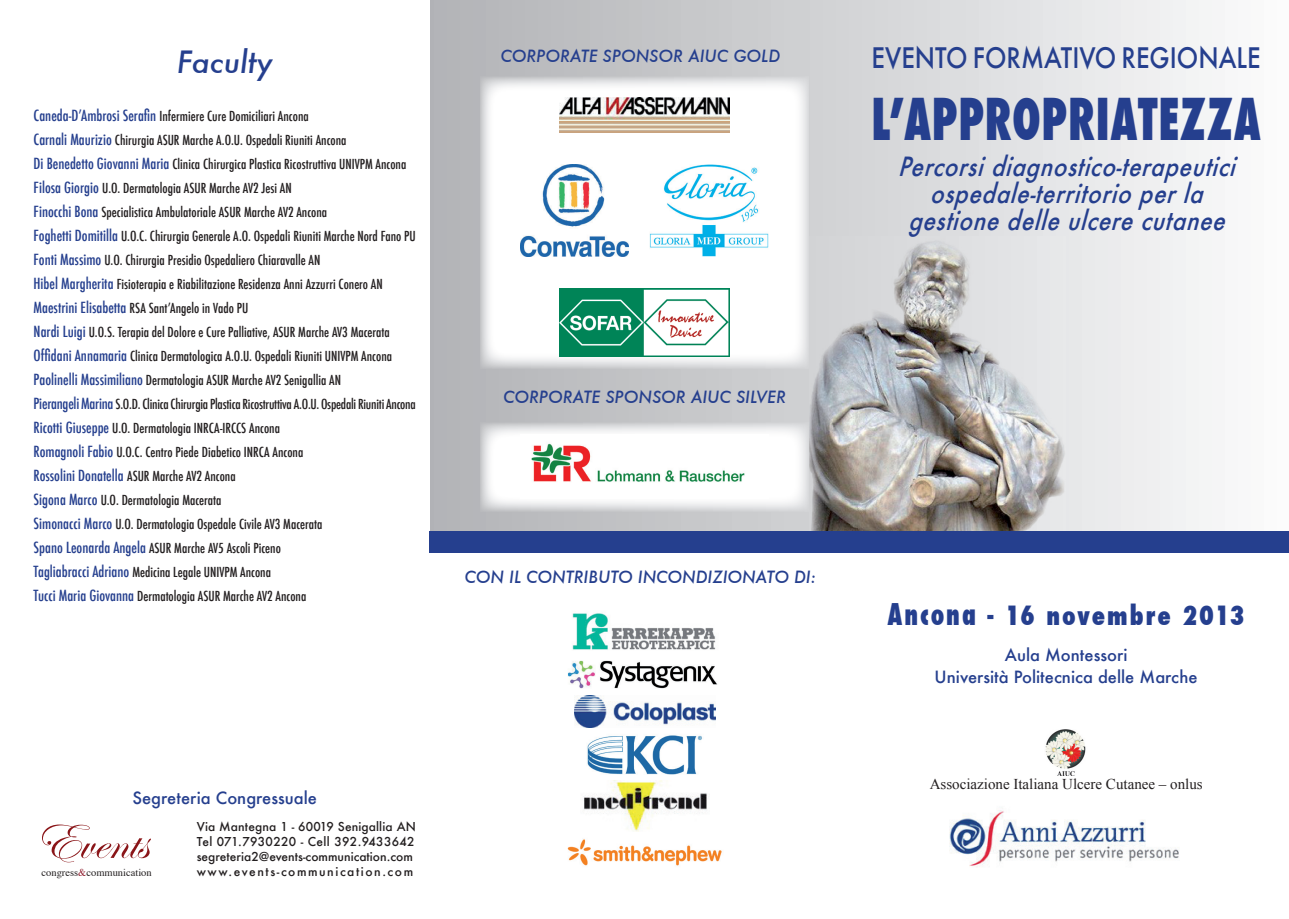
<style>
.page{position:relative;width:1289px;height:919px;background:#fff}
.page>*{position:absolute;margin:0;border:0;box-sizing:border-box;transform-origin:0 0}
.t1{font:800 condensed 56.25px "Futura";letter-spacing:.015em;color:#253f8e;scale:.8 1}
.t2{font:54px "Edwardian Script ITC";color:#8a1518}
.t3{font:italic 500 30px "Futura";color:#253f8e}
.t4{font:500 27.6px "Futura";color:#253f8e;scale:.87 1}
.t5{font:italic 500 25.8px/27px "Futura";color:#253f8e;text-align:center;scale:.87 1}
.t6{font:800 condensed 25.8px "Futura";letter-spacing:.08em;color:#253f8e;scale:.96 1}
.t7{font:italic 500 16.5px "Futura";color:#253f8e}
.t8{font:500 16.5px/22.5px "Futura";color:#253f8e;text-align:center}
.t9{font:15px "Times New Roman";color:#231f20}
.t10{font:500 condensed 13.5px/24px "Futura";color:#231f20}
.t11{font:500 12px/15px "Futura";letter-spacing:.01em;color:#231f20}
.t12{font:10.5px "Times";color:#231f20}
.s1{font-size:15px;color:#253f8e}
.s2{color:#8a1526}
.s3{font-size:29.25px}
</style>
<div class="page">
<svg style="left:430px;top:0;width:782px;height:531px"></svg>
<img style="left:949px;top:810px;width:230px;height:57px">
<img style="left:809px;top:237px;width:256px;height:294px">
<div style="left:429px;top:531px;width:859px;height:21px;background:#253f8e"></div>
<img style="left:480px;top:77px;width:328px;height:291px">
<img style="left:559px;top:98px;width:170px;height:34px">
<img style="left:520px;top:165px;width:108px;height:91px">
<img style="left:649px;top:165px;width:119px;height:91px">
<img style="left:559px;top:288px;width:170px;height:68px">
<img style="left:567px;top:839px;width:155px;height:27px">
<img style="left:572px;top:613px;width:144px;height:37px">
<img style="left:574px;top:695px;width:141px;height:32px">
<img style="left:587px;top:735px;width:115px;height:40px">
<img style="left:583px;top:780px;width:124px;height:51px">
<img style="left:480px;top:422px;width:328px;height:89px">
<img style="left:520px;top:435px;width:248px;height:64px">
<img style="left:1045px;top:729px;width:41px;height:46px">
<img style="left:568px;top:660px;width:150px;height:29px">
<h3 class="t3" style="left:177px;top:41px;width:97px">Faculty</h3>
<p class="t10" style="left:34px;top:104px;width:384px"><span class="s1">Caneda-DʼAmbrosi Serafin</span> Infermiere Cure Domiciliari Ancona<br><span class="s1">Carnali Maurizio</span> Chirurgia ASUR Marche A.O.U. Ospedali Riuniti Ancona<br><span class="s1">Di Benedetto Giovanni Maria</span> Clinica Chirurgica Plastica Ricostruttiva UNIVPM Ancona <span class="s1">Filosa Giorgio</span> U.O. Dermatologia ASUR Marche AV2 Jesi AN<br><span class="s1">Finocchi Bona</span> Specialistica Ambulatoriale ASUR Marche AV2 Ancona<br><span class="s1">Foghetti Domitilla</span> U.O.C. Chirurgia Generale A.O. Ospedali Riuniti Marche Nord Fano PU <span class="s1">Fonti Massimo</span> U.O. Chirurgia Presidio Ospedaliero Chiaravalle AN<br><span class="s1">Hibel Margherita</span> Fisioterapia e Riabilitazione Residenza Anni Azzurri Conero AN <span class="s1">Maestrini Elisabetta</span> RSA SantʼAngelo in Vado PU<br><span class="s1">Nardi Luigi</span> U.O.S. Terapia del Dolore e Cure Palliative, ASUR Marche AV3 Macerata <span class="s1">Offidani Annamaria</span> Clinica Dermatologica A.O.U. Ospedali Riuniti UNIVPM Ancona <span class="s1">Paolinelli Massimiliano</span> Dermatologia ASUR Marche AV2 Senigallia AN<br><span class="s1">Pierangeli Marina</span> S.O.D. Clinica Chirurgia Plastica Ricostruttiva A.O.U. Ospedali Riuniti Ancona <span class="s1">Ricotti Giuseppe</span> U.O. Dermatologia INRCA-IRCCS Ancona<br><span class="s1">Romagnoli Fabio</span> U.O.C. Centro Piede Diabetico INRCA Ancona<br><span class="s1">Rossolini Donatella</span> ASUR Marche AV2 Ancona<br><span class="s1">Sigona Marco</span> U.O. Dermatologia Macerata<br><span class="s1">Simonacci Marco</span> U.O. Dermatologia Ospedale Civile AV3 Macerata<br><span class="s1">Spano Leonarda Angela</span> ASUR Marche AV5 Ascoli Piceno<br><span class="s1">Tagliabracci Adriano</span> Medicina Legale UNIVPM Ancona<br><span class="s1">Tucci Maria Giovanna</span> Dermatologia ASUR Marche AV2 Ancona</p>
<p class="t7" style="left:500px;top:44px;width:281px">CORPORATE SPONSOR AIUC GOLD</p>
<p class="t7" style="left:503px;top:385px;width:284px">CORPORATE SPONSOR AIUC SILVER</p>
<p class="t7" style="left:464px;top:565px;width:353px">CON IL CONTRIBUTO INCONDIZIONATO DI:</p>
<p class="t8" style="left:132px;top:785px;width:186px">Segreteria Congressuale</p>
<h2 class="t2" style="left:34px;top:811px;width:115px">Events</h2>
<p class="t12" style="left:41px;top:862px;width:112px">congress<span class="s2">&amp;</span>communication</p>
<p class="t11" style="left:197px;top:818px;width:221px">Via Mantegna 1 - 60019 Senigallia AN Tel 071.7930220 - Cell 392.9433642 segreteria2@events-communication.com www.events-communication.com</p>
<h3 class="t4" style="left:871px;top:39px;width:449px">EVENTO FORMATIVO REGIONALE</h3>
<h1 class="t1" style="left:871px;top:81px;width:488px">LʼAPPROPRIATEZZA</h1>
<h3 class="t5" style="left:898px;top:152px;width:399px">Percorsidiagnostico-terapeutici ospedale-territorioperla gestionedelleulcerecutanee</h3>
<h3 class="t6" style="left:887px;top:597px;width:373px"><span class="s3">Ancona -</span> 16 novembre 2013</h3>
<p class="t8" style="left:934px;top:643px;width:264px">Aula Montessori<br>Università Politecnica delle Marche</p>
<p class="t9" style="left:929px;top:774px;width:274px">Associazione Italiana Ulcere Cutanee – onlus</p>
</div>
